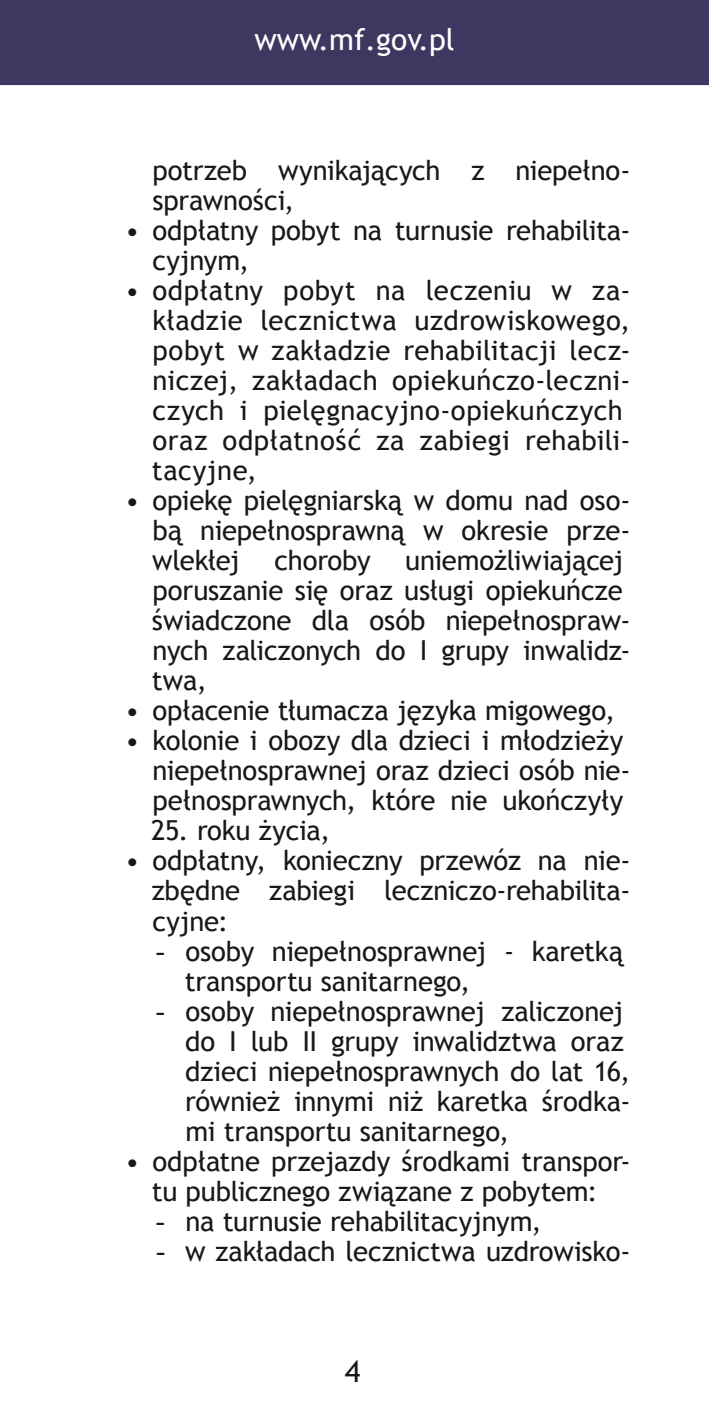
<style>
.page{position:relative;width:709px;height:1418px;background:#fff}
.page>*{position:absolute;margin:0;border:0;box-sizing:border-box;transform-origin:0 0}
.t1{font:30px "Trebuchet MS";color:#fff}
.t2{font:30px "Trebuchet MS";color:#1a171c}
.t3{font:27.5px/30px "Trebuchet MS";letter-spacing:-.005em;color:#1a171c}
.t4{font:27.5px/30px "Trebuchet MS";letter-spacing:.015em;color:#1a171c}
.s1{font-family:"Arial"}
</style>
<div class="page">
<div style="left:0;top:0;width:709px;height:85px;background:#3e3861"></div>
<p class="t1" style="left:254px;top:22px;width:202px">www.mf.gov.pl</p>
<p class="t3" style="left:152px;top:156px;width:479px">potrzeb wynikających z niepełno&shy;sprawności,</p>
<p class="t3" style="left:152px;top:216px;width:479px;text-indent:-27px">• odpłatny pobyt na turnusie rehabilita&shy;cyjnym,</p>
<p class="t4" style="left:152px;top:276px;width:480px;text-indent:-27px">• odpłatny pobyt na leczeniu w za&shy;kładzie lecznictwa uzdrowiskowego, pobyt w zakładzie rehabilitacji lecz&shy;niczej, zakładach opiekuńczo-leczni&shy;czych i pielęgnacyjno-opiekuńczych oraz odpłatność za zabiegi rehabili&shy;tacyjne,</p>
<p class="t3" style="left:152px;top:486px;width:480px;text-align:justify;text-indent:-27px">• opiekę pielęgniarską w domu nad oso&shy;bą niepełnosprawną w okresie prze&shy;wlekłej</p>
<p class="t3" style="left:152px;top:546px;width:480px;text-indent:253px">uniemożliwiającej poruszanie się oraz usługi opiekuńcze świadczone dla osób niepełnospraw&shy;nych zaliczonych do I grupy inwalidz&shy;twa,</p>
<p class="t3" style="left:125px;top:696px;width:491px">• opłacenie tłumacza języka migowego,</p>
<p class="t3" style="left:153px;top:726px;width:479px;text-indent:-27px">• kolonie i obozy dla dzieci i młodzieży niepełnosprawnej oraz dzieci osób nie&shy;pełnosprawnych, które nie ukończyły</p>
<p class="t3" style="left:151px;top:816px;width:180px">25. roku życia,</p>
<p class="t3" style="left:152px;top:846px;width:480px;text-align:justify;text-indent:-26px">• odpłatny, konieczny przewóz na nie&shy;zbędne zabiegi leczniczo-rehabilita&shy;cyjne:</p>
<p class="t3" style="left:185px;top:936px;width:440px;text-indent:-29px"><span class="s1">-</span> osoby niepełnosprawnej - karetką transportu sanitarnego,</p>
<p class="t3" style="left:185px;top:996px;width:446px;text-indent:-29px"><span class="s1">-</span> osoby niepełnosprawnej zaliczonej do I lub II grupy inwalidztwa oraz dzieci niepełnosprawnych do lat 16, również innymi niż karetka środka&shy;mi transportu sanitarnego,</p>
<p class="t3" style="left:125px;top:1146px;width:506px;text-align:center">• odpłatne przejazdy środkami transpor&shy;tu publicznego związane z pobytem:</p>
<p class="t3" style="left:156px;top:1206px;width:387px"><span class="s1">-</span> na turnusie rehabilitacyjnym,</p>
<p class="t3" style="left:156px;top:1236px;width:476px"><span class="s1">-</span> w zakładach lecznictwa uzdrowisko-</p>
<p class="t3" style="left:274px;top:546px;width:98px">choroby</p>
<p class="t2" style="left:345px;top:1353px;width:17px">4</p>
</div>
